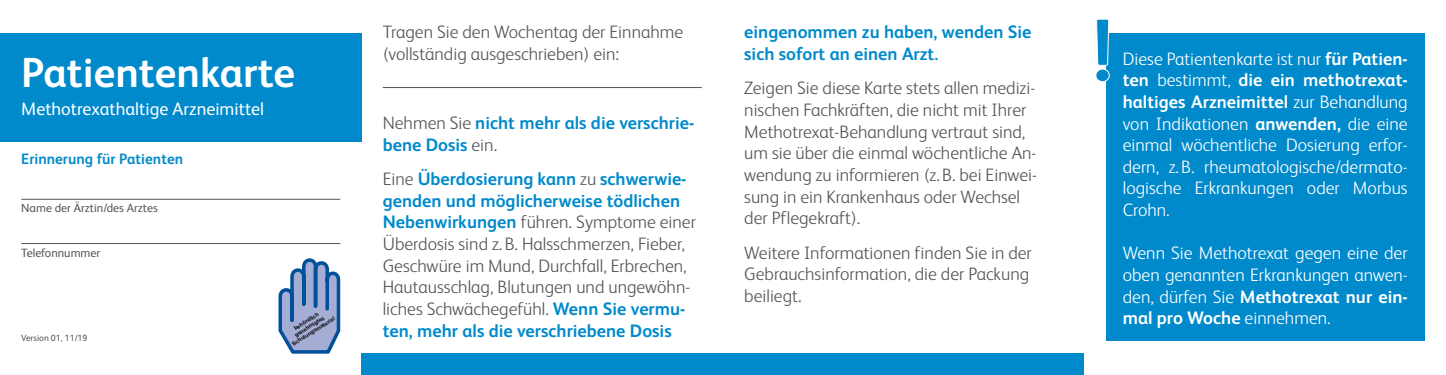
<style>
.page{position:relative;width:1446px;height:375px;background:#fff}
.page>*{position:absolute;margin:0;border:0;box-sizing:border-box;transform-origin:0 0}
.t1{font:700 42px "FS Albert Pro";color:#fff}
.t2{font:300 18px/21.6px "FS Albert Pro";color:#565656}
.t3{font:300 18px/21.6px "FS Albert Pro";color:#fff;text-align:justify}
.t4{font:700 18px/21.6px "FS Albert Pro";color:#008acb}
.t5{font:18px "FS Albert Pro";color:#fff}
.t6{font:700 15px "FS Albert Pro";color:#008acb}
.t7{font:12px "FS Albert Pro";color:#565656}
.t8{font:9px "FS Albert Pro";color:#565656}
.t9{font:700 5.55px/6px "Arial";color:#000;text-align:center}
.s1{font-weight:300;color:#565656}
.s2{font-weight:700;color:#008acb}
.s3{font-weight:700}
</style>
<div class="page">
<div style="left:0;top:34px;width:361px;height:107px;background:#008acb"></div>
<hr style="left:21px;top:198px;width:319px;height:1px;background:#565656">
<hr style="left:21px;top:243px;width:319px;height:1px;background:#565656">
<svg style="left:278px;top:258px;width:62px;height:95px"></svg>
<hr style="left:383px;top:87px;width:319px;height:1px;background:#565656">
<div style="left:361px;top:353px;width:723px;height:21px;background:#008acb"></div>
<div style="left:1106px;top:34px;width:318px;height:307px;background:#008acb"></div>
<svg style="left:1095px;top:19px;width:15px;height:63px"></svg>
<h1 class="t1" style="left:21px;top:43px;width:275px">Patientenkarte</h1>
<p class="t5" style="left:21px;top:96px;width:244px">Methotrexathaltige Arzneimittel</p>
<p class="t6" style="left:21px;top:148px;width:163px">Erinnerung für Patienten</p>
<p class="t7" style="left:21px;top:199px;width:138px">Name der Ärztin/des Arztes</p>
<p class="t7" style="left:21px;top:243px;width:81px">Telefonnummer</p>
<p class="t8" style="left:21px;top:331px;width:68px">Version 01, 11/19</p>
<p class="t9" style="left:285px;top:331px;width:51px;rotate:-32deg">behördlich genehmigtes<br>Schulungsmaterial</p>
<p class="t2" style="left:383px;top:20px;width:302px">Tragen Sie den Wochentag der Einnahme (vollständig ausgeschrieben) ein:</p>
<p class="t4" style="left:383px;top:111px;width:313px"><span class="s1">Nehmen Sie</span> nicht mehr als die verschrie&shy;bene Dosis <span class="s1">ein.</span></p>
<p class="t2" style="left:383px;top:167px;width:315px">Eine <span class="s2">Überdosierung kann</span> zu <span class="s2">schwerwie&shy;genden und möglicherweise tödlichen Nebenwirkungen</span> führen. Symptome einer Überdosis sind z.B. Halsschmerzen, Fieber, Geschwüre im Mund, Durchfall, Erbrechen, Hautausschlag, Blutungen und ungewöhn&shy;liches Schwächegefühl. <span class="s2">Wenn Sie vermu&shy;ten, mehr als die verschriebene Dosis</span></p>
<p class="t4" style="left:744px;top:20px;width:289px">eingenommen zu haben, wenden Sie sich sofort an einen Arzt.</p>
<p class="t2" style="left:744px;top:76px;width:294px">Zeigen Sie diese Karte stets allen medizi&shy;nischen Fachkräften, die nicht mit Ihrer Methotrexat-Behandlung vertraut sind, um sie über die einmal wöchentliche An&shy;wendung zu informieren (z.B. bei Einwei&shy;sung in ein Krankenhaus oder Wechsel der Pflegekraft).</p>
<p class="t2" style="left:744px;top:240px;width:289px">Weitere Informationen finden Sie in der<br>Gebrauchsinformation, die der Packung beiliegt.</p>
<p class="t3" style="left:1123px;top:46px;width:286px">Diese Patientenkarte ist nur <span class="s3">für Patien&shy;ten</span> bestimmt, <span class="s3">die ein methotrexat&shy;haltiges Arzneimittel</span> zur Behandlung von Indikationen <span class="s3">anwenden,</span> die eine einmal wöchentliche Dosierung erfor&shy;dern, z.B. rheumatologische/dermato&shy;logische Erkrankungen oder Morbus Crohn.</p>
<p class="t3" style="left:1123px;top:241px;width:286px">Wenn Sie Methotrexat gegen eine der oben genannten Erkrankungen anwen&shy;den, dürfen Sie <span class="s3">Methotrexat nur ein&shy;mal pro Woche</span> einnehmen.</p>
</div>
